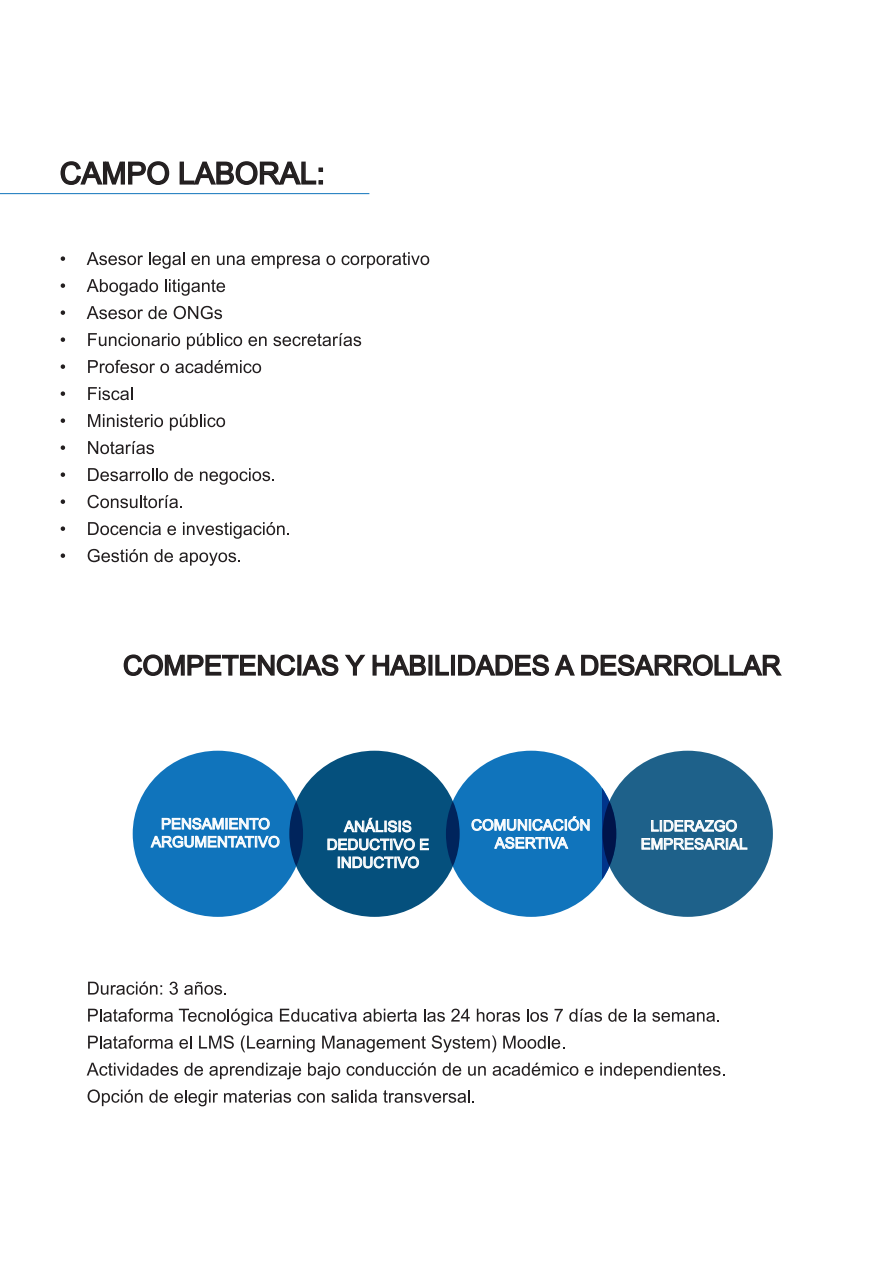
<style>
.page{position:relative;width:893px;height:1263px;background:#fff}
.page>*{position:absolute;margin:0;border:0;box-sizing:border-box;transform-origin:0 0}
.t1{font:30px "Arial";color:#231f20}
.t2{font:27px "Arial";color:#231f20}
.t3{font:15px/18px "Arial";color:#fff;text-align:center}
</style>
<div class="page">
<svg style="left:61px;top:256px;width:4px;height:5px"></svg>
<svg style="left:87px;top:252px;width:56px;height:13px"></svg>
<svg style="left:149px;top:252px;width:35px;height:17px"></svg>
<svg style="left:191px;top:255px;width:19px;height:10px"></svg>
<svg style="left:217px;top:255px;width:28px;height:10px"></svg>
<svg style="left:251px;top:255px;width:69px;height:13px"></svg>
<svg style="left:326px;top:255px;width:9px;height:10px"></svg>
<svg style="left:342px;top:252px;width:87px;height:16px"></svg>
<svg style="left:61px;top:283px;width:4px;height:5px"></svg>
<svg style="left:87px;top:279px;width:71px;height:17px"></svg>
<svg style="left:165px;top:279px;width:60px;height:17px"></svg>
<svg style="left:61px;top:310px;width:4px;height:5px"></svg>
<svg style="left:87px;top:306px;width:80px;height:13px"></svg>
<svg style="left:174px;top:306px;width:48px;height:13px"></svg>
<svg style="left:61px;top:337px;width:4px;height:5px"></svg>
<svg style="left:88px;top:333px;width:92px;height:13px"></svg>
<svg style="left:187px;top:333px;width:55px;height:17px"></svg>
<svg style="left:248px;top:336px;width:19px;height:10px"></svg>
<svg style="left:273px;top:333px;width:88px;height:13px"></svg>
<svg style="left:61px;top:364px;width:4px;height:5px"></svg>
<svg style="left:88px;top:360px;width:81px;height:13px"></svg>
<svg style="left:175px;top:360px;width:86px;height:13px"></svg>
<svg style="left:61px;top:391px;width:4px;height:5px"></svg>
<svg style="left:88px;top:387px;width:44px;height:13px"></svg>
<svg style="left:61px;top:418px;width:4px;height:5px"></svg>
<svg style="left:88px;top:414px;width:75px;height:13px"></svg>
<svg style="left:170px;top:414px;width:55px;height:16px"></svg>
<svg style="left:61px;top:445px;width:4px;height:5px"></svg>
<svg style="left:88px;top:441px;width:66px;height:13px"></svg>
<svg style="left:61px;top:472px;width:4px;height:5px"></svg>
<svg style="left:88px;top:468px;width:80px;height:13px"></svg>
<svg style="left:174px;top:468px;width:19px;height:13px"></svg>
<svg style="left:200px;top:468px;width:74px;height:17px"></svg>
<svg style="left:61px;top:499px;width:4px;height:5px"></svg>
<svg style="left:88px;top:495px;width:94px;height:13px"></svg>
<svg style="left:61px;top:526px;width:4px;height:5px"></svg>
<svg style="left:88px;top:522px;width:73px;height:13px"></svg>
<svg style="left:167px;top:525px;width:9px;height:10px"></svg>
<svg style="left:183px;top:522px;width:106px;height:17px"></svg>
<svg style="left:61px;top:553px;width:4px;height:5px"></svg>
<svg style="left:88px;top:549px;width:59px;height:13px"></svg>
<svg style="left:154px;top:549px;width:19px;height:13px"></svg>
<svg style="left:179px;top:552px;width:61px;height:14px"></svg>
<svg style="left:88px;top:981px;width:74px;height:14px"></svg>
<svg style="left:169px;top:982px;width:9px;height:13px"></svg>
<svg style="left:184px;top:982px;width:42px;height:13px"></svg>
<svg style="left:88px;top:1008px;width:85px;height:14px"></svg>
<svg style="left:179px;top:1008px;width:94px;height:17px"></svg>
<svg style="left:280px;top:1009px;width:77px;height:13px"></svg>
<svg style="left:363px;top:1009px;width:54px;height:13px"></svg>
<svg style="left:424px;top:1009px;width:21px;height:13px"></svg>
<svg style="left:451px;top:1009px;width:19px;height:12px"></svg>
<svg style="left:477px;top:1009px;width:43px;height:13px"></svg>
<svg style="left:527px;top:1009px;width:21px;height:13px"></svg>
<svg style="left:554px;top:1009px;width:9px;height:12px"></svg>
<svg style="left:569px;top:1008px;width:33px;height:14px"></svg>
<svg style="left:608px;top:1009px;width:19px;height:13px"></svg>
<svg style="left:634px;top:1009px;width:12px;height:13px"></svg>
<svg style="left:652px;top:1012px;width:67px;height:10px"></svg>
<svg style="left:88px;top:1035px;width:85px;height:14px"></svg>
<svg style="left:179px;top:1036px;width:12px;height:13px"></svg>
<svg style="left:199px;top:1035px;width:35px;height:14px"></svg>
<svg style="left:241px;top:1035px;width:74px;height:17px"></svg>
<svg style="left:322px;top:1036px;width:104px;height:16px"></svg>
<svg style="left:432px;top:1035px;width:64px;height:17px"></svg>
<svg style="left:503px;top:1036px;width:61px;height:13px"></svg>
<svg style="left:87px;top:1063px;width:91px;height:13px"></svg>
<svg style="left:184px;top:1063px;width:19px;height:13px"></svg>
<svg style="left:209px;top:1063px;width:92px;height:16px"></svg>
<svg style="left:308px;top:1063px;width:32px;height:16px"></svg>
<svg style="left:347px;top:1062px;width:89px;height:14px"></svg>
<svg style="left:443px;top:1063px;width:18px;height:13px"></svg>
<svg style="left:468px;top:1066px;width:18px;height:10px"></svg>
<svg style="left:493px;top:1062px;width:85px;height:14px"></svg>
<svg style="left:585px;top:1066px;width:8px;height:10px"></svg>
<svg style="left:600px;top:1063px;width:125px;height:16px"></svg>
<svg style="left:88px;top:1089px;width:54px;height:17px"></svg>
<svg style="left:149px;top:1090px;width:19px;height:13px"></svg>
<svg style="left:174px;top:1090px;width:44px;height:16px"></svg>
<svg style="left:224px;top:1090px;width:67px;height:13px"></svg>
<svg style="left:298px;top:1093px;width:27px;height:10px"></svg>
<svg style="left:331px;top:1090px;width:46px;height:13px"></svg>
<svg style="left:383px;top:1090px;width:91px;height:13px"></svg>
<svg style="left:123px;top:654px;width:303px;height:22px"></svg>
<div style="left:428px;top:655px;width:4px;height:21px;border:2px solid #231f20"></div>
<svg style="left:435px;top:654px;width:14px;height:22px"></svg>
<div style="left:451px;top:655px;width:4px;height:21px;border:2px solid #231f20"></div>
<svg style="left:458px;top:654px;width:324px;height:22px"></svg>
<svg style="left:60px;top:161px;width:110px;height:24px"></svg>
<svg style="left:179px;top:161px;width:144px;height:24px"></svg>
<div style="left:133px;top:751px;width:170px;height:166px;background:#1074bc;border-radius:50%"></div>
<div style="left:289px;top:751px;width:171px;height:166px;background:#05507d;border-radius:50%"></div>
<div style="left:446px;top:751px;width:170px;height:166px;background:#1074bc;border-radius:50%"></div>
<div style="left:603px;top:751px;width:170px;height:166px;background:#1e618a;border-radius:50%"></div>
<svg style="left:162px;top:818px;width:108px;height:12px"></svg>
<svg style="left:151px;top:836px;width:129px;height:12px"></svg>
<svg style="left:472px;top:816px;width:118px;height:15px"></svg>
<svg style="left:494px;top:837px;width:74px;height:12px"></svg>
<svg style="left:651px;top:820px;width:86px;height:12px"></svg>
<svg style="left:642px;top:838px;width:105px;height:12px"></svg>
<svg style="left:344px;top:818px;width:67px;height:14px"></svg>
<svg style="left:328px;top:838px;width:101px;height:12px"></svg>
<svg style="left:338px;top:856px;width:81px;height:12px"></svg>
<h1 class="t1" style="left:60px;top:162px;width:267px">CAMPO LABORAL:</h1>
<h2 class="t2" style="left:123px;top:655px;width:659px">COMPETENCIAS Y HABILIDADES A DESARROLLAR</h2>
<p class="t3" style="left:151px;top:816px;width:130px">PENSAMIENTO<br>ARGUMENTATIVO</p>
<p class="t3" style="left:471px;top:817px;width:121px">COMUNICACI”N<br>ASERTIVA</p>
<p class="t3" style="left:641px;top:818px;width:108px">LIDERAZGO<br>EMPRESARIAL</p>
<p class="t3" style="left:327px;top:819px;width:104px">AN£LISIS<br>DEDUCTIVO E<br>INDUCTIVO</p>
</div>
